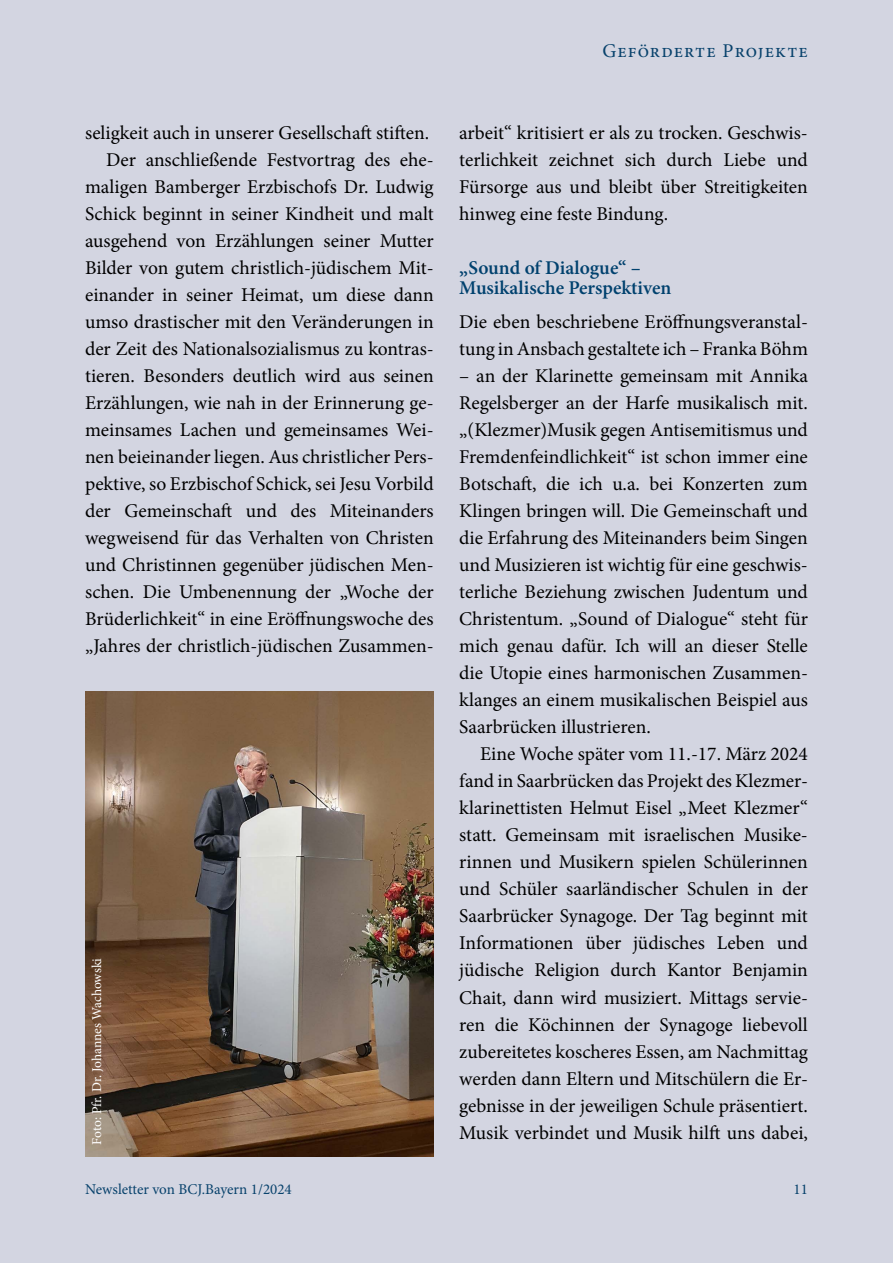
<style>
.page{position:relative;width:893px;height:1263px;background:#d3d5e1}
.page>*{position:absolute;margin:0;border:0;box-sizing:border-box;transform-origin:0 0}
.t1{font:19.5px/27px "Minion Pro";color:#000;text-align:justify}
.t2{font:600 19.5px/19.5px "Minion Pro";color:#00416e}
.t3{font:19.5px "Minion Pro";letter-spacing:.055em;color:#08426c}
.t4{font:15px "Minion Pro";color:#08426c}
.t5{font:13.5px "Minion Pro";letter-spacing:-.02em;color:#fff}
</style>
<div class="page">
<hr style="left:0;top:544px;width:1px;height:719px;background:#b6bacd">
<img style="left:85px;top:691px;width:349px;height:466px">
<p class="t3" style="left:602px;top:38px;width:207px">Geförderte Projekte</p>
<p class="t1" style="left:85px;top:119px;width:350px;text-align:right">seligkeit auch in unserer Gesellschaft stiften.<br>Der anschließende Festvortrag des ehe&shy;maligen Bamberger Erzbischofs Dr. Ludwig Schick beginnt in seiner Kindheit und malt ausgehend von Erzählungen seiner Mutter Bilder von gutem christlich-jüdischem Mit&shy;einander in seiner Heimat, um diese dann umso drastischer mit den Veränderungen in der Zeit des Nationalsozialismus zu kontras&shy;tieren. Besonders deutlich wird aus seinen Erzählungen, wie nah in der Erinnerung ge&shy;meinsames Lachen und gemeinsames Wei&shy;nen beieinander liegen. Aus christlicher Pers&shy;pektive, so Erzbischof Schick, sei Jesu Vorbild der Gemeinschaft und des Miteinanders wegweisend für das Verhalten von Christen und Christinnen gegenüber jüdischen Men&shy;schen. Die Umbenennung der „Woche der Brüderlichkeit“ in eine Eröffnungswoche des „Jahres der christlich-jüdischen Zusammen-</p>
<p class="t1" style="left:459px;top:120px;width:350px">arbeit“ kritisiert er als zu trocken. Geschwis&shy;terlichkeit zeichnet sich durch Liebe und Fürsorge aus und bleibt über Streitigkeiten hinweg eine feste Bindung.</p>
<p class="t2" style="left:459px;top:258px;width:214px">„Sound of Dialogue“ –<br>Musikalische Perspektiven</p>
<p class="t1" style="left:459px;top:309px;width:350px">Die eben beschriebene Eröffnungsveranstal&shy;tung in Ansbach gestaltete ich – Franka Böhm</p>
<p class="t1" style="left:459px;top:363px;width:350px">– an der Klarinette gemeinsam mit Annika Regelsberger an der Harfe musikalisch mit. „(Klezmer)Musik gegen Antisemitismus und Fremdenfeindlichkeit“ ist schon immer eine Botschaft, die ich u.a. bei Konzerten zum Klingen bringen will. Die Gemeinschaft und die Erfahrung des Miteinanders beim Singen und Musizieren ist wichtig für eine geschwis&shy;terliche Beziehung zwischen Judentum und Christentum. „Sound of Dialogue“ steht für mich genau dafür. Ich will an dieser Stelle die Utopie eines harmonischen Zusammen&shy;klanges an einem musikalischen Beispiel aus Saarbrücken illustrieren.</p>
<p class="t1" style="left:459px;top:741px;width:350px;text-indent:21px">Eine Woche später vom 11.-17. März 2024 fand in Saarbrücken das Projekt des Klezmer&shy;klarinettisten Helmut Eisel „Meet Klezmer“ statt. Gemeinsam mit israelischen Musike&shy;rinnen und Musikern spielen Schülerinnen und Schüler saarländischer Schulen in der Saarbrücker Synagoge. Der Tag beginnt mit Informationen über jüdisches Leben und jüdische Religion durch Kantor Benjamin Chait, dann wird musiziert. Mittags servie&shy;ren die Köchinnen der Synagoge liebevoll zubereitetes koscheres Essen, am Nachmittag werden dann Eltern und Mitschülern die Er&shy;gebnisse in der jeweiligen Schule präsentiert.<br>Musik verbindet und Musik hilft uns dabei,</p>
<p class="t5" style="left:88px;top:1145px;width:188px;rotate:-90deg">Foto: Pfr. Dr. Johannes Wachowski</p>
<p class="t4" style="left:85px;top:1179px;width:208px">Newsletter von BCJ.Bayern 1/2024</p>
<p class="t4" style="left:793px;top:1179px;width:16px">11</p>
</div>
